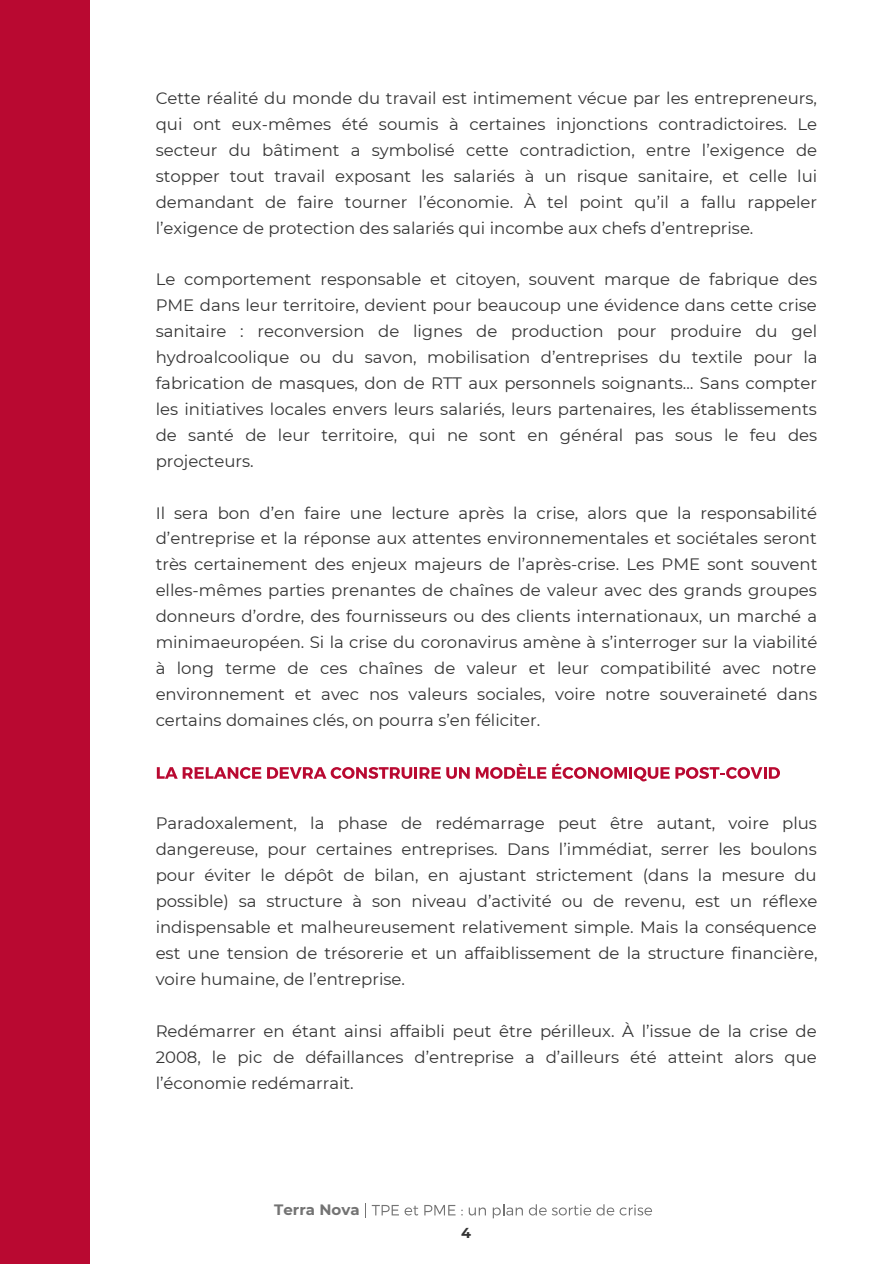
<style>
.page{position:relative;width:894px;height:1264px;background:#fff}
.page>*{position:absolute;margin:0;border:0;box-sizing:border-box;transform-origin:0 0}
.t1{font:16.5px/26px "Montserrat";color:#343434;text-align:justify}
.t2{font:700 15px "Montserrat";color:#737373}
.t3{font:700 14.4px "Montserrat";color:#343434}
</style>
<div class="page">
<div style="left:0;top:0;width:90px;height:1263px;background:#b90931"></div>
<svg style="left:157px;top:767px;width:104px;height:11px"></svg>
<svg style="left:267px;top:767px;width:173px;height:11px"></svg>
<svg style="left:446px;top:767px;width:23px;height:11px"></svg>
<svg style="left:475px;top:763px;width:71px;height:15px"></svg>
<svg style="left:552px;top:763px;width:117px;height:18px"></svg>
<svg style="left:675px;top:767px;width:104px;height:11px"></svg>
<svg style="left:365px;top:1203px;width:53px;height:14px"></svg>
<svg style="left:424px;top:1205px;width:31px;height:10px"></svg>
<svg style="left:468px;top:1207px;width:18px;height:8px"></svg>
<svg style="left:492px;top:1204px;width:30px;height:14px"></svg>
<svg style="left:528px;top:1204px;width:124px;height:11px"></svg>
<p class="t1" style="left:156px;top:85px;width:663px">Cette réalité du monde du travail est intimement vécue par les entrepreneurs, qui ont eux-mêmes été soumis à certaines injonctions contradictoires. Le secteur du bâtiment a symbolisé cette contradiction, entre l’exigence de stopper tout travail exposant les salariés à un risque sanitaire, et celle lui demandant de faire tourner l’économie. À tel point qu’il a fallu rappeler l’exigence de protection des salariés qui incombe aux chefs d’entreprise.</p>
<p class="t1" style="left:156px;top:266px;width:663px">Le comportement responsable et citoyen, souvent marque de fabrique des PME dans leur territoire, devient pour beaucoup une évidence dans cette crise sanitaire : reconversion de lignes de production pour produire du gel hydroalcoolique ou du savon, mobilisation d’entreprises du textile pour la fabrication de masques, don de RTT aux personnels soignants… Sans compter les initiatives locales envers leurs salariés, leurs partenaires, les établissements de santé de leur territoire, qui ne sont en général pas sous le feu des projecteurs.</p>
<p class="t1" style="left:156px;top:499px;width:663px">Il sera bon d’en faire une lecture après la crise, alors que la responsabilité d’entreprise et la réponse aux attentes environnementales et sociétales seront très certainement des enjeux majeurs de l’après-crise. Les PME sont souvent elles-mêmes parties prenantes de chaînes de valeur avec des grands groupes donneurs d’ordre, des fournisseurs ou des clients internationaux, un marché a minimaeuropéen. Si la crise du coronavirus amène à s’interroger sur la viabilité à long terme de ces chaînes de valeur et leur compatibilité avec notre environnement et avec nos valeurs sociales, voire notre souveraineté dans certains domaines clés, on pourra s’en féliciter.</p>
<p class="t1" style="left:156px;top:810px;width:663px">Paradoxalement, la phase de redémarrage peut être autant, voire plus dangereuse, pour certaines entreprises. Dans l’immédiat, serrer les boulons pour éviter le dépôt de bilan, en ajustant strictement (dans la mesure du possible) sa structure à son niveau d’activité ou de revenu, est un réflexe indispensable et malheureusement relativement simple. Mais la conséquence est une tension de trésorerie et un affaiblissement de la structure financière, voire humaine, de l’entreprise.</p>
<p class="t1" style="left:156px;top:1017px;width:662px">Redémarrer en étant ainsi affaibli peut être périlleux. À l’issue de la crise de 2008, le pic de défaillances d’entreprise a d’ailleurs été atteint alors que l’économie redémarrait.</p>
<p class="t2" style="left:274px;top:1200px;width:87px">Terra Nova</p>
<p class="t3" style="left:461px;top:1223px;width:11px">4</p>
</div>
